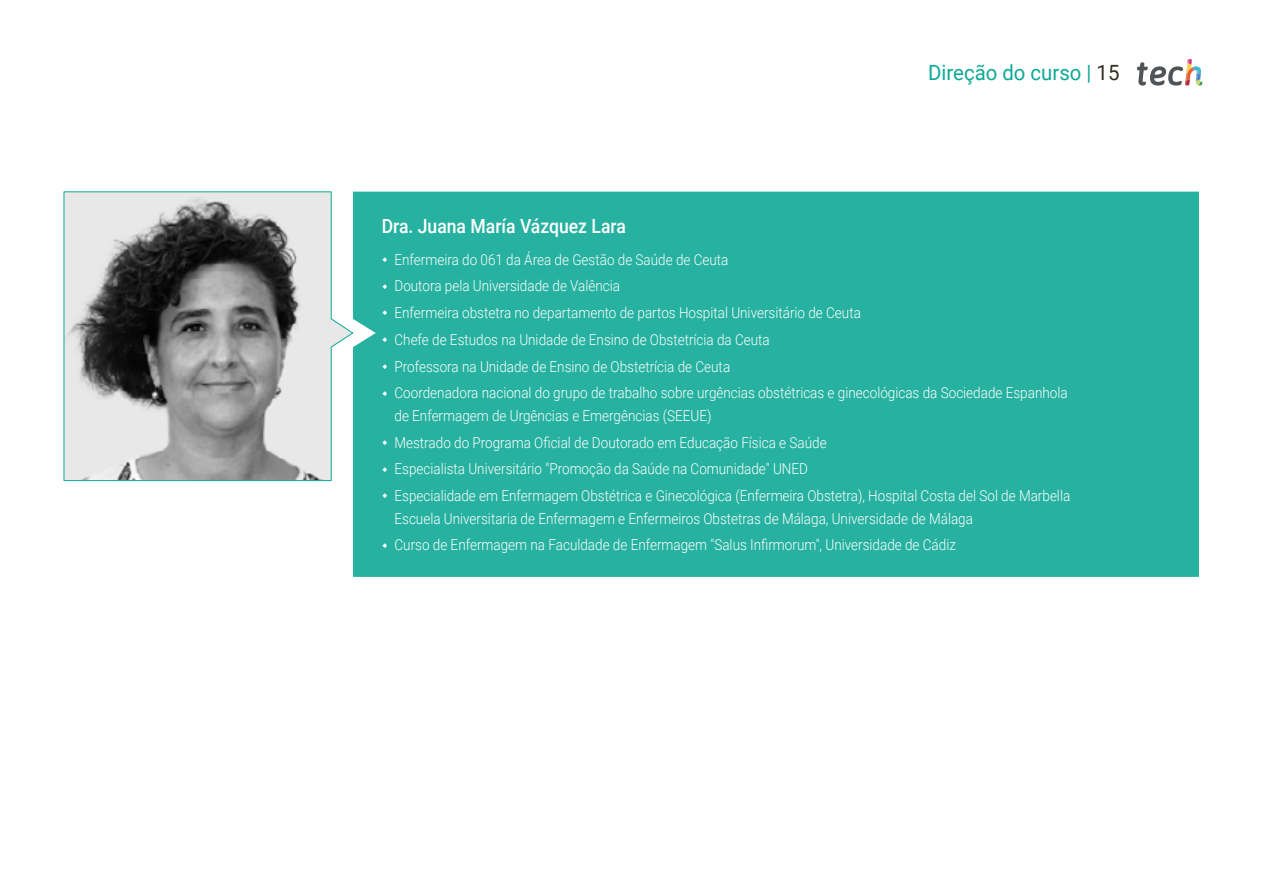
<style>
.page{position:relative;width:1263px;height:893px;background:#fff}
.page>*{position:absolute;margin:0;border:0;box-sizing:border-box;transform-origin:0 0}
.t1{font:21px "Roboto";color:#0ea996}
.t2{font:500 19.5px "Roboto";color:#fff;scale:.9 1}
.t3{font:300 15px/26.7px "Roboto";color:#fff;scale:.9 1}
.s1{color:#312e20}
</style>
<div class="page">
<svg style="left:1137px;top:59px;width:65px;height:27px"></svg>
<div style="left:353px;top:192px;width:846px;height:385px;background:#26b1a0"></div>
<svg style="left:64px;top:191px;width:289px;height:290px;background:#a2a4a4"></svg>
<svg style="left:383px;top:257px;width:4px;height:5px"></svg>
<svg style="left:383px;top:284px;width:4px;height:5px"></svg>
<svg style="left:383px;top:311px;width:4px;height:5px"></svg>
<svg style="left:383px;top:337px;width:4px;height:5px"></svg>
<svg style="left:383px;top:364px;width:4px;height:5px"></svg>
<svg style="left:383px;top:391px;width:4px;height:5px"></svg>
<svg style="left:383px;top:440px;width:4px;height:5px"></svg>
<svg style="left:383px;top:467px;width:4px;height:5px"></svg>
<svg style="left:383px;top:494px;width:4px;height:5px"></svg>
<svg style="left:383px;top:543px;width:4px;height:5px"></svg>
<h1 class="t1" style="left:928px;top:57px;width:193px">Direção do curso | <span class="s1">15</span></h1>
<h2 class="t2" style="left:382px;top:212px;width:273px">Dra. Juana María Vázquez Lara</h2>
<p class="t3" style="left:394px;top:245px;width:749px">Enfermeira do 061 da Área de Gestão de Saúde de Ceuta<br>Doutora pela Universidade de Valência<br>Enfermeira obstetra no departamento de partos Hospital Universitário de Ceuta<br>Chefe de Estudos na Unidade de Ensino de Obstetrícia da Ceuta<br>Professora na Unidade de Ensino de Obstetrícia de Ceuta<br>Coordenadora nacional do grupo de trabalho sobre urgências obstétricas e ginecológicas da Sociedade Espanhola</p>
<p class="t3" style="left:394px;top:402px;width:752px">de Enfermagem de Urgências e Emergências (SEEUE)<br>Mestrado do Programa Oficial de Doutorado em Educação Física e Saúde<br>Especialista Universitário "Promoção da Saúde na Comunidade" UNED<br>Especialidade em Enfermagem Obstétrica e Ginecológica (Enfermeira Obstetra), Hospital Costa del Sol de Marbella</p>
<p class="t3" style="left:394px;top:504px;width:644px">Escuela Universitaria de Enfermagem e Enfermeiros Obstetras de Málaga, Universidade de Málaga<br>Curso de Enfermagem na Faculdade de Enfermagem "Salus Infirmorum", Universidade de Cádiz</p>
</div>
